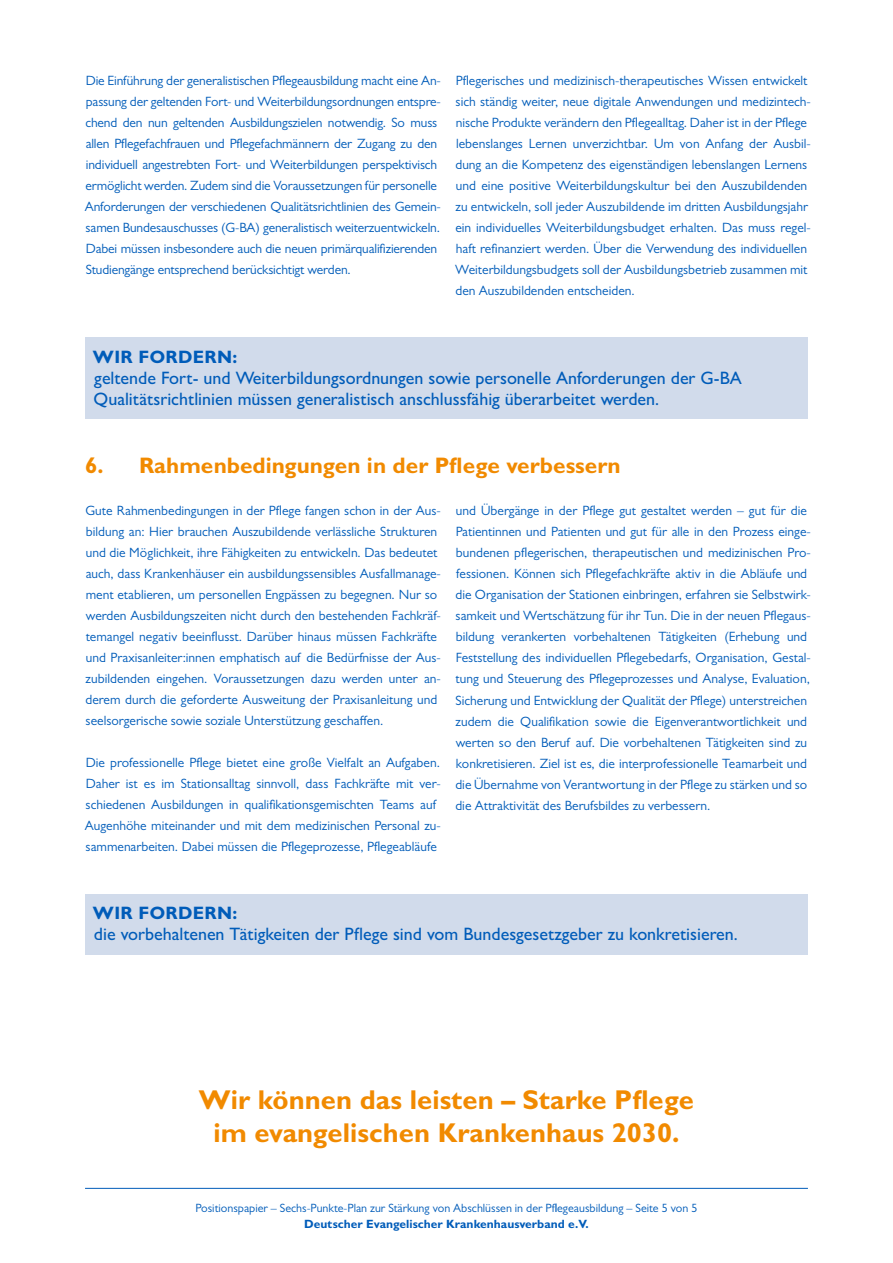
<style>
.page{position:relative;width:893px;height:1263px;background:#fff}
.page>*{position:absolute;margin:0;border:0;box-sizing:border-box;transform-origin:0 0}
.t1{font:700 27.3px/32.7px "Gill Sans";color:#f18a00;text-align:center}
.t2{font:700 22.5px "Gill Sans";color:#f18a00}
.t3{font:500 18px/21px "Gill Sans";color:#005cb9}
.t4{font:700 18px "Gill Sans";letter-spacing:.02em;color:#005cb9}
.t5{font:13.5px/21px "Gill Sans";color:#005cb9}
.t6{font:12px "Gill Sans";color:#005cb9}
.t7{font:700 12px "Gill Sans";color:#005cb9}
</style>
<div class="page">
<hr style="left:85px;top:1188px;width:723px;height:1px;background:#005cb9">
<div style="left:85px;top:338px;width:723px;height:81px;background:#d1dbeb"></div>
<div style="left:85px;top:894px;width:723px;height:60px;background:#d1dbeb"></div>
<p class="t5" style="left:85px;top:70px;width:358px">Die Einführung der generalistischen Pflegeausbildung macht eine An&shy;passung der geltenden Fort- und Weiterbildungsordnungen entspre&shy;chend den nun geltenden Ausbildungszielen notwendig. So muss allen Pflegefachfrauen und Pflegefachmännern der Zugang zu den individuell angestrebten Fort- und Weiterbildungen perspektivisch ermöglicht werden. Zudem sind die Voraussetzungen für personelle Anforderungen der verschiedenen Qualitätsrichtlinien des Gemein&shy;samen Bundesauschusses (G-BA) generalistisch weiterzuentwickeln.<br>Dabei müssen insbesondere auch die neuen primärqualifizierenden Studiengänge entsprechend berücksichtigt werden.</p>
<p class="t5" style="left:455px;top:70px;width:357px">Pflegerisches und medizinisch-therapeutisches Wissen entwickelt sich ständig weiter, neue digitale Anwendungen und medizintech&shy;nische Produkte verändern den Pflegealltag. Daher ist in der Pflege lebenslanges Lernen unverzichtbar. Um von Anfang der Ausbil&shy;dung an die Kompetenz des eigenständigen lebenslangen Lernens und eine positive Weiterbildungskultur bei den Auszubildenden zu entwickeln, soll jeder Auszubildende im dritten Ausbildungsjahr ein individuelles Weiterbildungsbudget erhalten. Das muss regel&shy;haft refinanziert werden. Über die Verwendung des individuellen Weiterbildungsbudgets soll der Ausbildungsbetrieb zusammen mit den Auszubildenden entscheiden.</p>
<h3 class="t4" style="left:93px;top:345px;width:146px">WIR FORDERN:</h3>
<h3 class="t3" style="left:94px;top:367px;width:650px">geltende Fort- und Weiterbildungsordnungen sowie personelle Anforderungen der G-BA<br>Qualitätsrichtlinien müssen generalistisch anschlussfähig überarbeitet werden.</h3>
<h2 class="t2" style="left:85px;top:452px;width:537px">6. Rahmenbedingungen in der Pflege verbessern</h2>
<p class="t5" style="left:85px;top:500px;width:357px">Gute Rahmenbedingungen in der Pflege fangen schon in der Aus&shy;bildung an: Hier brauchen Auszubildende verlässliche Strukturen und die Möglichkeit, ihre Fähigkeiten zu entwickeln. Das bedeutet auch, dass Krankenhäuser ein ausbildungssensibles Ausfallmanage&shy;ment etablieren, um personellen Engpässen zu begegnen. Nur so werden Ausbildungszeiten nicht durch den bestehenden Fachkräf&shy;temangel negativ beeinflusst. Darüber hinaus müssen Fachkräfte und Praxisanleiter:innen emphatisch auf die Bedürfnisse der Aus&shy;zubildenden eingehen. Voraussetzungen dazu werden unter an&shy;derem durch die geforderte Ausweitung der Praxisanleitung und seelsorgerische sowie soziale Unterstützung geschaffen.</p>
<p class="t5" style="left:85px;top:752px;width:358px">Die professionelle Pflege bietet eine große Vielfalt an Aufgaben.<br>Daher ist es im Stationsalltag sinnvoll, dass Fachkräfte mit ver&shy;schiedenen Ausbildungen in qualifikationsgemischten Teams auf Augenhöhe miteinander und mit dem medizinischen Personal zu&shy;sammenarbeiten. Dabei müssen die Pflegeprozesse, Pflegeabläufe</p>
<p class="t5" style="left:455px;top:500px;width:357px">und Übergänge in der Pflege gut gestaltet werden – gut für die Patientinnen und Patienten und gut für alle in den Prozess einge&shy;bundenen pflegerischen, therapeutischen und medizinischen Pro&shy;fessionen. Können sich Pflegefachkräfte aktiv in die Abläufe und die Organisation der Stationen einbringen, erfahren sie Selbstwirk&shy;samkeit und Wertschätzung für ihr Tun. Die in der neuen Pflegaus&shy;bildung verankerten vorbehaltenen Tätigkeiten (Erhebung und Feststellung des individuellen Pflegebedarfs, Organisation, Gestal&shy;tung und Steuerung des Pflegeprozesses und Analyse, Evaluation, Sicherung und Entwicklung der Qualität der Pflege) unterstreichen zudem die Qualifikation sowie die Eigenverantwortlichkeit und werten so den Beruf auf. Die vorbehaltenen Tätigkeiten sind zu konkretisieren. Ziel ist es, die interprofessionelle Teamarbeit und die Übernahme von Verantwortung in der Pflege zu stärken und so die Attraktivität des Berufsbildes zu verbessern.</p>
<h3 class="t4" style="left:93px;top:902px;width:146px">WIR FORDERN:</h3>
<h3 class="t3" style="left:94px;top:923px;width:645px">die vorbehaltenen Tätigkeiten der Pflege sind vom Bundesgesetzgeber zu konkretisieren.</h3>
<h1 class="t1" style="left:199px;top:1083px;width:497px">Wir können das leisten – Starke Pflege im evangelischen Krankenhaus 2030.</h1>
<p class="t6" style="left:196px;top:1201px;width:503px">Positionspapier – Sechs-Punkte-Plan zur Stärkung von Abschlüssen in der Pflegeausbildung – Seite 5 von 5</p>
<p class="t7" style="left:304px;top:1217px;width:286px">Deutscher Evangelischer Krankenhausverband e.V.</p>
</div>
